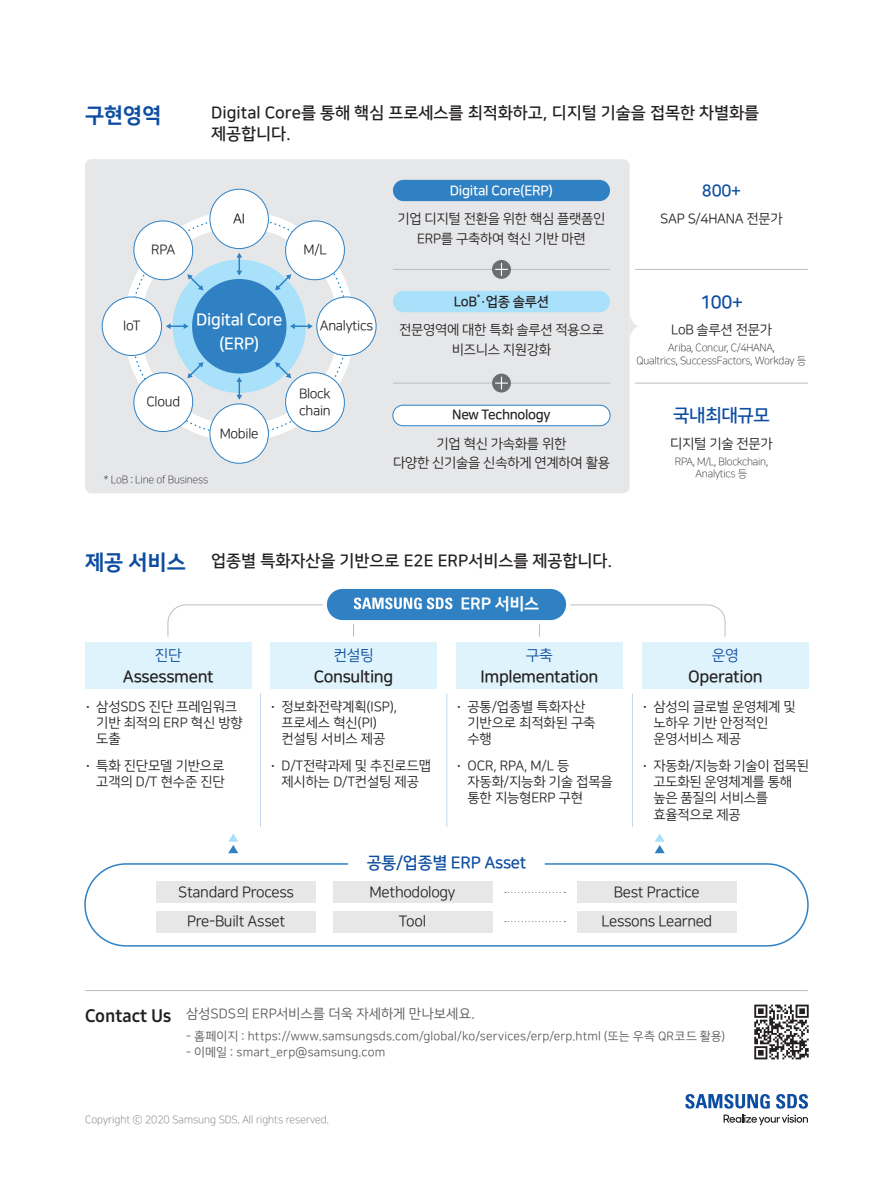
<style>
.page{position:relative;width:893px;height:1187px;background:#fff}
.page>*{position:absolute;margin:0;border:0;box-sizing:border-box;transform-origin:0 0}
.t1{font:21px "Nanum Square EB";color:#0d4da1}
.t2{font:18px "Nanum Square B";letter-spacing:-.02em;color:#0d4da1}
.t3{font:18px "Samsung One Latin Compact 700";color:#231f20}
.t4{font:16.5px/21px "Nanum Square B";color:#231f20}
.t5{font:16.5px "Nanum Square B";letter-spacing:-.02em;color:#231f20}
.t6{font:16.5px "Nanum Square B";letter-spacing:-.02em;color:#0d4da1}
.t7{font:16.5px "Nanum Square B";letter-spacing:-.02em;color:#fff}
.t8{font:16.5px "Nanum Square EB";letter-spacing:-.02em;color:#fff}
.t9{font:15px "Nanum Square R";letter-spacing:-.02em;color:#231f20}
.t10{font:15px "Nanum Square R";letter-spacing:-.02em;color:#0d4da1}
.t11{font:13.5px/16.2px "Nanum Square R";letter-spacing:-.02em;color:#231f20}
.t12{font:13.5px "Nanum Square R";letter-spacing:.005em;color:#57585a}
.t13{font:13.5px "Nanum Square B";letter-spacing:-.025em;color:#231f20}
.t14{font:13.5px "Nanum Square B";letter-spacing:-.02em;color:#fff}
.t15{font:13.5px "Nanum Square R";color:#040503}
.t16{font:12px "Nanum Square R";letter-spacing:.015em;color:#57585a}
.t17{font:10.5px/12.6px "Nanum Square L";letter-spacing:-.02em;color:#231f20;text-align:center}
.t18{font:10.5px "Nanum Square L";color:#6c6d70}
.t19{font:7.8px "Nanum Square B";color:#231f20}
.s1{font-family:"Nanum Square EB"}
</style>
<div class="page">
<div style="left:85px;top:159px;width:545px;height:334px;background:#e6e7e9;border-radius:6px"></div>
<svg style="left:724px;top:1114px;width:84px;height:11px"></svg>
<svg style="left:685px;top:1094px;width:85px;height:14px"></svg>
<svg style="left:776px;top:1094px;width:32px;height:14px"></svg>
<hr style="left:635px;top:269px;width:173px;height:1px;background:#bcbdc0">
<hr style="left:635px;top:383px;width:173px;height:1px;background:#bcbdc0">
<svg style="left:630px;top:317px;width:9px;height:18px"></svg>
<hr style="left:393px;top:269px;width:217px;height:1px;background:#bcbdc0">
<hr style="left:393px;top:383px;width:217px;height:1px;background:#bcbdc0">
<div style="left:393px;top:291px;width:217px;height:21px;background:#aae1fa;border-radius:11px"></div>
<div style="left:393px;top:405px;width:217px;height:20px;background:#fff;border-radius:10px"></div>
<div style="left:392px;top:405px;width:218px;height:21px;border:1px solid #2e81c4;border-radius:10px"></div>
<svg style="left:492px;top:260px;width:19px;height:19px"></svg>
<svg style="left:495px;top:263px;width:13px;height:13px"></svg>
<svg style="left:492px;top:373px;width:19px;height:19px"></svg>
<svg style="left:495px;top:376px;width:13px;height:13px"></svg>
<div style="left:393px;top:180px;width:217px;height:21px;background:#3081c3;border-radius:11px"></div>
<svg style="left:130px;top:217px;width:218px;height:218px"></svg>
<div style="left:192px;top:279px;width:95px;height:94px;background:#3081c3;border-radius:50%"></div>
<div style="left:210px;top:189px;width:59px;height:60px;background:#fff;border:1px solid #2e81c4;border-radius:50%"></div>
<div style="left:102px;top:296px;width:60px;height:60px;background:#fff;border:1px solid #2e81c4;border-radius:50%"></div>
<div style="left:210px;top:403px;width:59px;height:60px;background:#fff;border:1px solid #2e81c4;border-radius:50%"></div>
<div style="left:316px;top:296px;width:60px;height:60px;background:#fff;border:1px solid #2e81c4;border-radius:50%"></div>
<svg style="left:236px;top:253px;width:6px;height:22px"></svg>
<svg style="left:130px;top:217px;width:73px;height:73px"></svg>
<svg style="left:166px;top:323px;width:23px;height:6px"></svg>
<svg style="left:130px;top:362px;width:73px;height:73px"></svg>
<svg style="left:236px;top:377px;width:6px;height:23px"></svg>
<svg style="left:275px;top:362px;width:73px;height:73px"></svg>
<svg style="left:290px;top:323px;width:23px;height:6px"></svg>
<svg style="left:275px;top:217px;width:73px;height:73px"></svg>
<hr style="left:85px;top:990px;width:723px;height:1px;background:#231f20">
<img style="left:754px;top:1004px;width:55px;height:56px">
<svg style="left:228px;top:833px;width:10px;height:20px"></svg>
<svg style="left:655px;top:833px;width:10px;height:20px"></svg>
<div style="left:327px;top:589px;width:239px;height:31px;background:#3081c3;border-radius:16px"></div>
<svg style="left:85px;top:597px;width:724px;height:92px"></svg>
<hr style="left:260px;top:693px;width:1px;height:134px;background:#2e81c4">
<hr style="left:446px;top:693px;width:1px;height:134px;background:#2e81c4">
<hr style="left:632px;top:693px;width:1px;height:134px;background:#2e81c4">
<div style="left:84px;top:863px;width:725px;height:83px;border:2px solid #2e81c4;border-radius:41px"></div>
<div style="left:348px;top:844px;width:197px;height:41px;background:#fff;border-radius:18px"></div>
<div style="left:156px;top:881px;width:160px;height:22px;background:#e7e7e8"></div>
<div style="left:333px;top:881px;width:159px;height:22px;background:#e7e7e8"></div>
<div style="left:577px;top:881px;width:160px;height:22px;background:#e7e7e8"></div>
<div style="left:156px;top:911px;width:160px;height:21px;background:#e7e7e8"></div>
<div style="left:333px;top:911px;width:159px;height:21px;background:#e7e7e8"></div>
<div style="left:577px;top:911px;width:160px;height:21px;background:#e7e7e8"></div>
<svg style="left:505px;top:892px;width:60px;height:1px"></svg>
<svg style="left:505px;top:921px;width:60px;height:1px"></svg>
<p class="t1" style="left:85px;top:103px;width:78px">구현영역</p>
<p class="t4" style="left:211px;top:103px;width:550px">Digital Core를 통해 핵심 프로세스를 최적화하고, 디지털 기술을 접목한 차별화를 제공합니다.</p>
<p class="t14" style="left:450px;top:183px;width:105px">Digital Core(ERP)</p>
<p class="t6" style="left:702px;top:182px;width:41px">800+</p>
<p class="t11" style="left:151px;top:242px;width:26px">RPA</p>
<p class="t15" style="left:233px;top:212px;width:13px">AI</p>
<p class="t11" style="left:303px;top:242px;width:25px">M/L</p>
<p class="t11" style="left:397px;top:210px;width:210px;line-height:19.5px;text-align:center">기업 디지털 전환을 위한 핵심 플랫폼인<br>ERP를 구축하여 혁신 기반 마련</p>
<p class="t11" style="left:660px;top:211px;width:124px">SAP S/4HANA 전문가</p>
<p class="t11" style="left:123px;top:318px;width:19px">IoT</p>
<p class="t7" style="left:196px;top:311px;width:88px">Digital Core</p>
<p class="t7" style="left:219px;top:334px;width:42px">(ERP)</p>
<p class="t11" style="left:320px;top:318px;width:55px">Analytics</p>
<p class="t19" style="left:477px;top:293px;width:5px">*</p>
<p class="t11" style="left:399px;top:321px;width:206px;line-height:19.5px;text-align:center">전문영역에 대한 특화 솔루션 적용으로 비즈니스 지원강화</p>
<p class="t13" style="left:454px;top:295px;width:97px">LoB ·업종 솔루션</p>
<p class="t2" style="left:700px;top:292px;width:44px">100+</p>
<p class="t11" style="left:671px;top:322px;width:102px">LoB 솔루션 전문가</p>
<p class="t17" style="left:637px;top:342px;width:171px">Ariba, Concur, C/4HANA,<br>Qualtrics, SuccessFactors, Workday 등</p>
<p class="t11" style="left:146px;top:394px;width:35px">Cloud</p>
<p class="t11" style="left:220px;top:425px;width:40px">Mobile</p>
<p class="t17" style="left:104px;top:473px;width:106px">* LoB : Line of Business</p>
<p class="t11" style="left:299px;top:386px;width:33px">Block</p>
<p class="t11" style="left:299px;top:403px;width:33px">chain</p>
<p class="t13" style="left:452px;top:408px;width:100px">New Technology</p>
<p class="t11" style="left:393px;top:434px;width:218px;line-height:19.5px;text-align:center">기업 혁신 가속화를 위한<br>다양한 신기술을 신속하게 연계하여 활용</p>
<p class="t1" style="left:85px;top:551px;width:102px">제공 서비스</p>
<p class="t4" style="left:211px;top:550px;width:403px">업종별 특화자산을 기반으로 E2E ERP서비스를 제공합니다.</p>
<p class="t8" style="left:461px;top:594px;width:80px">ERP 서비스</p>
<p class="t10" style="left:155px;top:647px;width:28px">진단</p>
<p class="t10" style="left:333px;top:647px;width:42px">컨설팅</p>
<p class="t10" style="left:526px;top:647px;width:28px">구축</p>
<p class="t5" style="left:123px;top:667px;width:92px">Assessment</p>
<p class="t5" style="left:314px;top:667px;width:81px">Consulting</p>
<p class="t5" style="left:480px;top:667px;width:119px">Implementation</p>
<p class="t11" style="left:96px;top:698px;width:148px;text-indent:-11px"><span class="s1">·</span> 삼성SDS 진단 프레임워크 기반 최적의 ERP 혁신 방향 도출</p>
<p class="t11" style="left:85px;top:758px;width:141px;text-align:right"><span class="s1">·</span> 특화 진단모델 기반으로 고객의 D/T 현수준 진단</p>
<p class="t11" style="left:281px;top:698px;width:117px;text-indent:-11px"><span class="s1">·</span> 정보화전략계획(ISP), 프로세스 혁신(PI) 컨설팅 서비스 제공</p>
<p class="t11" style="left:270px;top:758px;width:162px;text-align:center"><span class="s1">·</span> D/T전략과제 및 추진로드맵 제시하는 D/T컨설팅 제공</p>
<p class="t11" style="left:467px;top:698px;width:130px;text-indent:-11px"><span class="s1">·</span> 공통/업종별 특화자산 기반으로 최적화된 구축 수행</p>
<p class="t11" style="left:467px;top:758px;width:147px;text-indent:-11px"><span class="s1">·</span> OCR, RPA, M/L 등 자동화/지능화 기술 접목을 통한 지능형ERP 구현</p>
<p class="t6" style="left:367px;top:854px;width:161px">공통/업종별 ERP Asset</p>
<p class="t2" style="left:673px;top:406px;width:98px">국내최대규모</p>
<p class="t11" style="left:670px;top:436px;width:104px">디지털 기술 전문가</p>
<p class="t17" style="left:675px;top:455px;width:95px">RPA, M/L, Blockchain,<br>Analytics 등</p>
<p class="t10" style="left:712px;top:647px;width:28px">운영</p>
<p class="t5" style="left:688px;top:667px;width:76px">Operation</p>
<p class="t11" style="left:653px;top:698px;width:144px;text-indent:-11px"><span class="s1">·</span> 삼성의 글로벌 운영체계 및 노하우 기반 안정적인 운영서비스 제공</p>
<p class="t11" style="left:653px;top:758px;width:157px;text-indent:-11px"><span class="s1">·</span> 자동화/지능화 기술이 접목된 고도화된 운영체계를 통해 높은 품질의 서비스를 효율적으로 제공</p>
<p class="t9" style="left:178px;top:884px;width:117px">Standard Process</p>
<p class="t9" style="left:370px;top:884px;width:87px">Methodology</p>
<p class="t9" style="left:614px;top:884px;width:87px">Best Practice</p>
<p class="t9" style="left:187px;top:913px;width:100px">Pre-Built Asset</p>
<p class="t9" style="left:399px;top:913px;width:29px">Tool</p>
<p class="t9" style="left:601px;top:913px;width:112px">Lessons Learned</p>
<p class="t3" style="left:85px;top:1003px;width:88px">Contact Us</p>
<p class="t12" style="left:186px;top:1007px;width:290px">삼성SDS의 ERP서비스를 더욱 자세하게 만나보세요.</p>
<p class="t16" style="left:186px;top:1029px;width:541px">- 홈페이지 : https://www.samsungsds.com/global/ko/services/erp/erp.html (또는 우측 QR코드 활용)</p>
<p class="t16" style="left:186px;top:1046px;width:200px">- 이메일 : smart_erp@samsung.com</p>
<p class="t18" style="left:85px;top:1114px;width:245px">Copyright ⓒ 2020 Samsung SDS. All rights reserved.</p>
</div>
